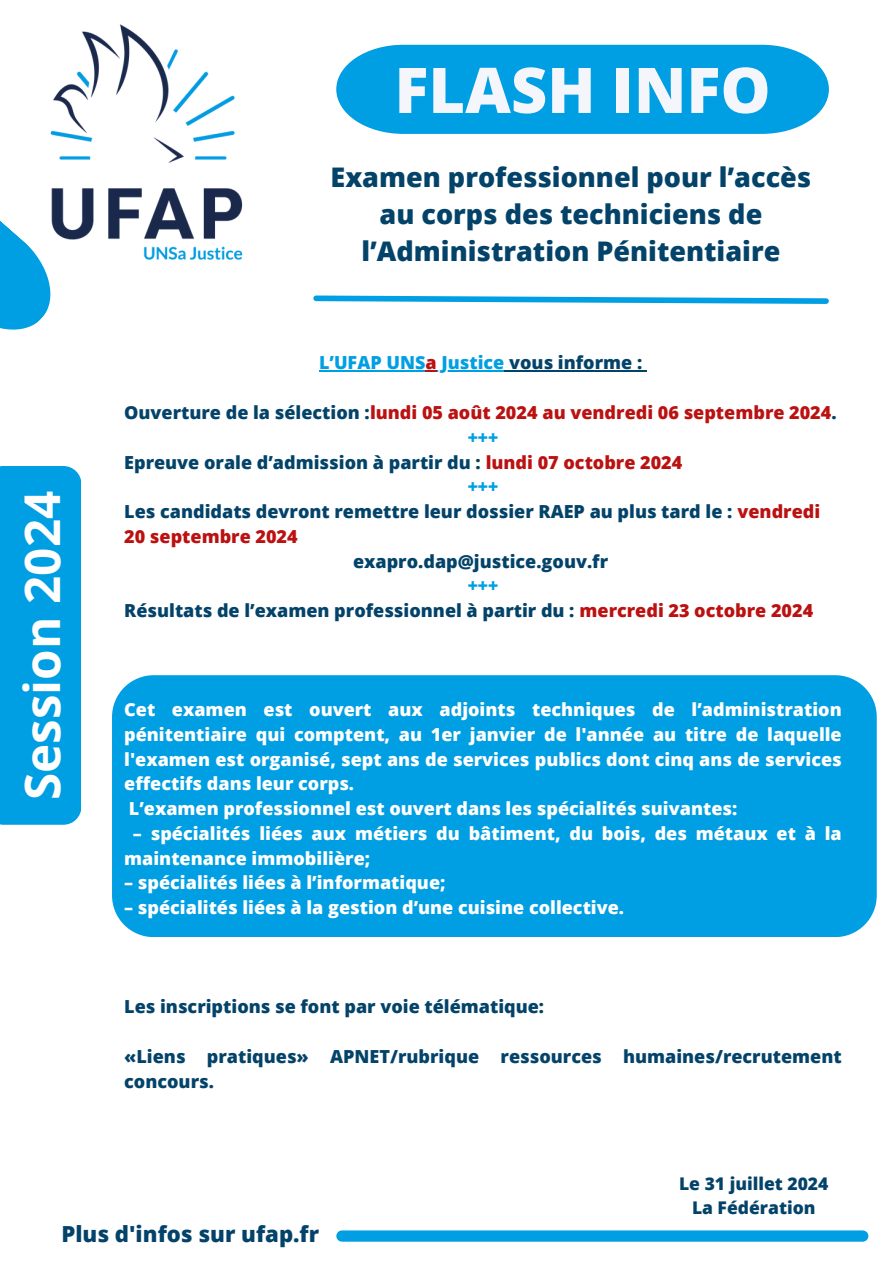
<style>
.page{position:relative;width:894px;height:1264px;background:#fff}
.page>*{position:absolute;margin:0;border:0;box-sizing:border-box;transform-origin:0 0}
.t1{font:800 63px "Open Sans";color:#f4f6fc}
.t2{font:700 49.35px "Open Sans";color:#fff}
.t3{font:800 27px/37.2px "Open Sans";color:#044369;text-align:center}
.t4{font:800 22.05px "Open Sans";color:#044369}
.t5{font:800 18px/24.8px "Open Sans";color:#fff;text-align:justify}
.t6{font:800 18px/24.8px "Open Sans";color:#044369}
.t7{font:800 18px "Open Sans";color:#b11}
.t8{font:800 18px "Open Sans";color:#009fe3}
.t9{font:800 17.55px "Open Sans";color:#044369}
.s1{color:#b11}
.s2{color:#044369}
.s3{color:#009fe3}
</style>
<div class="page">
<div style="left:336px;top:45px;width:492px;height:89px;background:#009ee2"></div>
<svg style="left:0;top:310px;width:47px;height:20px"></svg>
<svg style="left:313px;top:295px;width:516px;height:9px"></svg>
<img style="left:0;top:24px;width:243px;height:286px">
<div style="left:112px;top:675px;width:764px;height:262px;background:#009ee2"></div>
<hr style="left:319px;top:370px;width:106px;height:2px;background:#009fe3">
<svg style="left:425px;top:370px;width:11px;height:2px"></svg>
<hr style="left:436px;top:370px;width:68px;height:2px;background:#009fe3">
<hr style="left:504px;top:370px;width:138px;height:2px;background:#044369">
<div style="left:342px;top:1230px;width:520px;height:11px;background:#009ee2"></div>
<div style="left:0;top:466px;width:81px;height:358px;background:#009fe3"></div>
<p class="t1" style="left:394px;top:46px;width:377px">FLASH INFO</p>
<p class="t2" style="left:7px;top:799px;width:310px;rotate:-90deg">Session 2024</p>
<p class="t3" style="left:330px;top:158px;width:482px">Examen professionnel pour l’accès au corps des techniciens de l’Administration Pénitentiaire</p>
<h1 class="t8" style="left:319px;top:350px;width:324px">L’UFAP UNS<span class="s1">a</span> Justice <span class="s2">vous informe :</span></h1>
<h3 class="t7" style="left:124px;top:400px;width:714px"><span class="s2">Ouverture de la sélection :</span>lundi 05 août 2024 au vendredi 06 septembre 2024<span class="s2">.</span></h3>
<h2 class="t6" style="left:124px;top:424px;width:559px;text-indent:343px"><span class="s3">+++<br></span>Epreuve orale d’admission à partir du : <span class="s1">lundi 07 octobre 2024</span></h2>
<p class="t8" style="left:467px;top:474px;width:32px">+++</p>
<p class="t6" style="left:124px;top:498px;width:697px">Les candidats devront remettre leur dossier RAEP au plus tard le : <span class="s1">vendredi<br>20 septembre 2024</span></p>
<p class="t6" style="left:353px;top:548px;width:256px">exapro.dap@justice.gouv.fr</p>
<p class="t8" style="left:467px;top:573px;width:32px">+++</p>
<p class="t6" style="left:124px;top:597px;width:690px">Résultats de l’examen professionnel à partir du : <span class="s1">mercredi 23 octobre 2024</span></p>
<p class="t5" style="left:124px;top:696px;width:718px">Cet examen est ouvert aux adjoints techniques de l’administration pénitentiaire qui comptent, au 1er janvier de l'année au titre de laquelle l'examen est organisé, sept ans de services publics dont cinq ans de services effectifs dans leur corps.</p>
<p class="t5" style="left:129px;top:795px;width:609px">L’examen professionnel est ouvert dans les spécialités suivantes:</p>
<p class="t5" style="left:124px;top:820px;width:719px;text-indent:9px">– spécialités liées aux métiers du bâtiment, du bois, des métaux et à la maintenance immobilière;</p>
<p class="t5" style="left:124px;top:870px;width:323px">– spécialités liées à l’informatique;</p>
<p class="t5" style="left:124px;top:894px;width:501px">– spécialités liées à la gestion d’une cuisine collective.</p>
<p class="t6" style="left:124px;top:993px;width:421px">Les inscriptions se font par voie télématique:</p>
<p class="t6" style="left:124px;top:1043px;width:718px">«Liens pratiques» APNET/rubrique ressources humaines/recrutement concours.</p>
<p class="t9" style="left:679px;top:1171px;width:151px">Le 31 juillet 2024</p>
<p class="t9" style="left:691px;top:1195px;width:125px">La Fédération</p>
<p class="t4" style="left:61px;top:1218px;width:259px">Plus d'infos sur ufap.fr</p>
</div>
